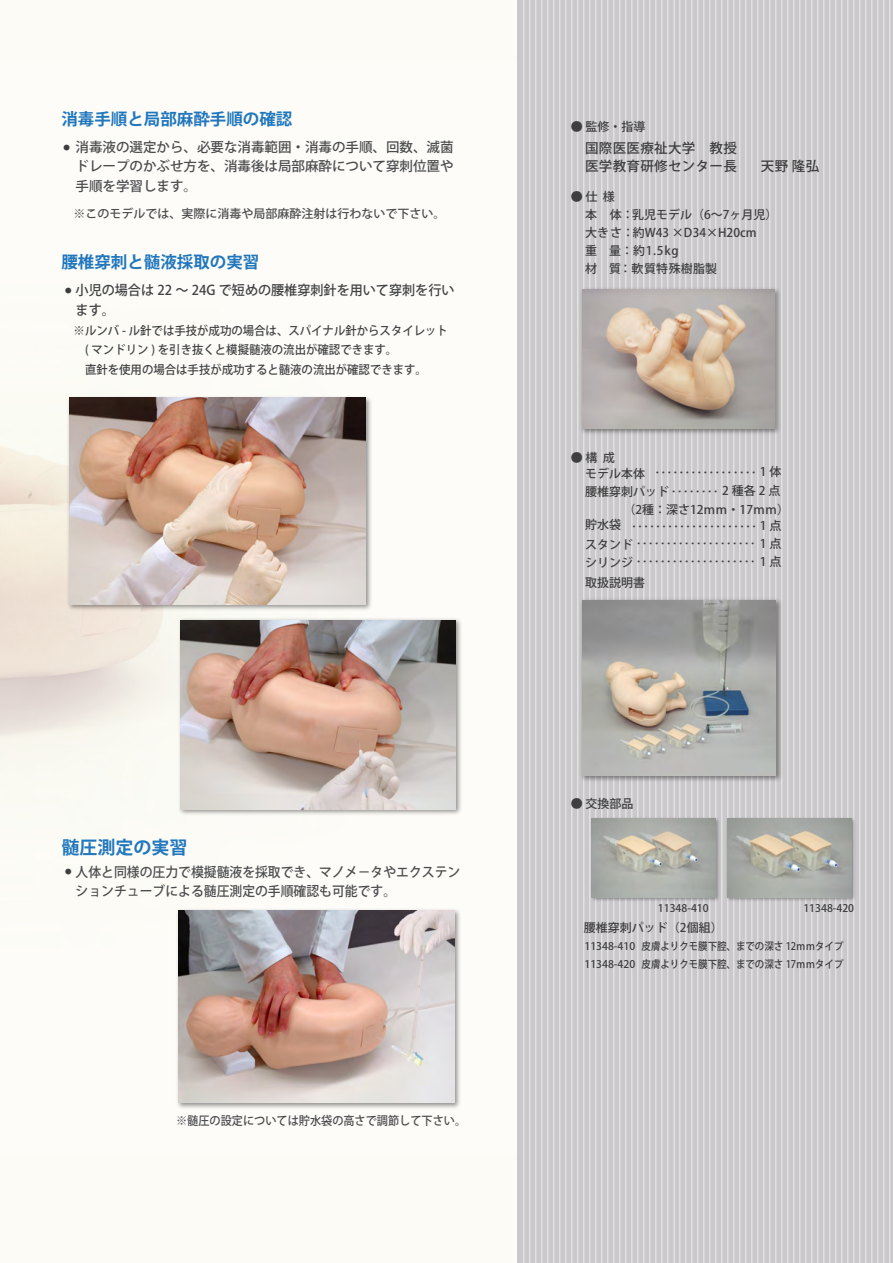
<style>
.page{position:relative;width:893px;height:1263px;background:#fff}
.page>*{position:absolute;margin:0;border:0;box-sizing:border-box;transform-origin:0 0}
.t1{font:700 18px "Koz Go Pro";color:#2077bd}
.t2{font:700 16.5px "Koz Go Pro";color:#2077bd}
.t3{font:500 13.5px/19.5px "Koz Go Pro";color:#4b4c4d;text-align:justify}
.t4{font:500 13.5px/19.5px "Koz Go Pro";color:#4b4c4d;scale:.95 1}
.t5{font:500 13.5px/19.5px "Koz Go Pro";color:#414243}
.t6{font:500 13.5px/18px "Koz Go Pro";letter-spacing:.025em;color:#3e3e3f}
.t7{font:500 12px/17.9px "Koz Go Pro";color:#3e3e3f}
.t8{font:12px/19px "Koz Go Pro";color:#3e3e3f}
.t9{font:500 12px/19.5px "Koz Go Pro";color:#414243;scale:.95 1}
.t10{font:500 12px "Koz Go Pro";color:#4b4c4d}
.t11{font:500 12px "Koz Go Pro";color:#4b4c4d;scale:.93 1}
.t12{font:500 10.5px/17.7px "Koz Go Pro";color:#3c3c3d;scale:.9 1}
.t13{font:500 10.5px "Koz Go Pro";color:#3e3e3f}
.t14{font:6.45px "Koz Go Pro";color:#3e3e3f}
.s1{font-weight:500}
.s2{font-weight:400}
</style>
<div class="page">
<div style="left:0;top:0;width:890px;height:1263px;background:#fcfbf5"></div>
<div style="left:518px;top:0;width:375px;height:1263px;background:linear-gradient(to bottom,#cac8ca,#cac8ca)"></div>
<hr style="left:674px;top:0;width:1px;height:1263px;background:#eeeeef">
<hr style="left:524px;top:0;width:1px;height:1263px;background:#eeeeef">
<hr style="left:530px;top:0;width:1px;height:1263px;background:#eeeeef">
<hr style="left:536px;top:0;width:1px;height:1263px;background:#eeeeef">
<hr style="left:542px;top:0;width:1px;height:1263px;background:#eeeeef">
<hr style="left:548px;top:0;width:1px;height:1263px;background:#eeeeef">
<hr style="left:554px;top:0;width:1px;height:1263px;background:#eeeeef">
<hr style="left:560px;top:0;width:1px;height:1263px;background:#eeeeef">
<hr style="left:566px;top:0;width:1px;height:1263px;background:#eeeeef">
<hr style="left:572px;top:0;width:1px;height:1263px;background:#eeeeef">
<hr style="left:578px;top:0;width:1px;height:1263px;background:#eeeeef">
<hr style="left:584px;top:0;width:1px;height:1263px;background:#eeeeef">
<hr style="left:590px;top:0;width:1px;height:1263px;background:#eeeeef">
<hr style="left:596px;top:0;width:1px;height:1263px;background:#eeeeef">
<hr style="left:602px;top:0;width:1px;height:1263px;background:#eeeeef">
<hr style="left:608px;top:0;width:1px;height:1263px;background:#eeeeef">
<hr style="left:614px;top:0;width:1px;height:1263px;background:#eeeeef">
<hr style="left:620px;top:0;width:1px;height:1263px;background:#eeeeef">
<hr style="left:626px;top:0;width:1px;height:1263px;background:#eeeeef">
<hr style="left:632px;top:0;width:1px;height:1263px;background:#eeeeef">
<hr style="left:638px;top:0;width:1px;height:1263px;background:#eeeeef">
<hr style="left:644px;top:0;width:1px;height:1263px;background:#eeeeef">
<hr style="left:650px;top:0;width:1px;height:1263px;background:#eeeeef">
<hr style="left:656px;top:0;width:1px;height:1263px;background:#eeeeef">
<hr style="left:662px;top:0;width:1px;height:1263px;background:#eeeeef">
<hr style="left:668px;top:0;width:1px;height:1263px;background:#eeeeef">
<hr style="left:680px;top:0;width:1px;height:1263px;background:#eeeeef">
<hr style="left:686px;top:0;width:1px;height:1263px;background:#eeeeef">
<hr style="left:692px;top:0;width:1px;height:1263px;background:#eeeeef">
<hr style="left:698px;top:0;width:1px;height:1263px;background:#eeeeef">
<hr style="left:704px;top:0;width:1px;height:1263px;background:#eeeeef">
<hr style="left:710px;top:0;width:1px;height:1263px;background:#eeeeef">
<hr style="left:716px;top:0;width:1px;height:1263px;background:#eeeeef">
<hr style="left:722px;top:0;width:1px;height:1263px;background:#eeeeef">
<hr style="left:728px;top:0;width:1px;height:1263px;background:#eeeeef">
<hr style="left:734px;top:0;width:1px;height:1263px;background:#eeeeef">
<hr style="left:740px;top:0;width:1px;height:1263px;background:#eeeeef">
<hr style="left:746px;top:0;width:1px;height:1263px;background:#eeeeef">
<hr style="left:752px;top:0;width:1px;height:1263px;background:#eeeeef">
<hr style="left:758px;top:0;width:1px;height:1263px;background:#eeeeef">
<hr style="left:764px;top:0;width:1px;height:1263px;background:#eeeeef">
<hr style="left:770px;top:0;width:1px;height:1263px;background:#eeeeef">
<hr style="left:776px;top:0;width:1px;height:1263px;background:#eeeeef">
<hr style="left:782px;top:0;width:1px;height:1263px;background:#eeeeef">
<hr style="left:788px;top:0;width:1px;height:1263px;background:#eeeeef">
<hr style="left:794px;top:0;width:1px;height:1263px;background:#eeeeef">
<hr style="left:800px;top:0;width:1px;height:1263px;background:#eeeeef">
<hr style="left:806px;top:0;width:1px;height:1263px;background:#eeeeef">
<hr style="left:812px;top:0;width:1px;height:1263px;background:#eeeeef">
<hr style="left:818px;top:0;width:1px;height:1263px;background:#eeeeef">
<hr style="left:824px;top:0;width:1px;height:1263px;background:#eeeeef">
<hr style="left:830px;top:0;width:1px;height:1263px;background:#eeeeef">
<hr style="left:836px;top:0;width:1px;height:1263px;background:#eeeeef">
<hr style="left:842px;top:0;width:1px;height:1263px;background:#eeeeef">
<hr style="left:848px;top:0;width:1px;height:1263px;background:#eeeeef">
<hr style="left:854px;top:0;width:1px;height:1263px;background:#eeeeef">
<hr style="left:860px;top:0;width:1px;height:1263px;background:#eeeeef">
<hr style="left:866px;top:0;width:1px;height:1263px;background:#eeeeef">
<hr style="left:872px;top:0;width:1px;height:1263px;background:#eeeeef">
<hr style="left:878px;top:0;width:1px;height:1263px;background:#eeeeef">
<hr style="left:884px;top:0;width:1px;height:1263px;background:#eeeeef">
<hr style="left:890px;top:0;width:1px;height:1263px;background:#eeeeef">
<img style="left:588px;top:804px;width:137px;height:103px">
<img style="left:592px;top:819px;width:124px;height:78px">
<img style="left:722px;top:807px;width:141px;height:98px">
<img style="left:727px;top:819px;width:124px;height:78px">
<img style="left:570px;top:584px;width:233px;height:202px">
<img style="left:582px;top:600px;width:194px;height:176px">
<img style="left:63px;top:396px;width:309px;height:228px">
<img style="left:70px;top:398px;width:296px;height:207px">
<img style="left:172px;top:605px;width:290px;height:211px">
<img style="left:181px;top:620px;width:275px;height:189px">
<img style="left:176px;top:908px;width:285px;height:201px">
<img style="left:179px;top:910px;width:275px;height:193px">
<img style="left:570px;top:284px;width:227px;height:157px">
<img style="left:582px;top:290px;width:193px;height:139px">
<p class="t2" style="left:61px;top:108px;width:232px">消毒手順と局部麻酔手順の確認</p>
<p class="t3" style="left:76px;top:137px;width:379px">消毒液の選定から、必要な消毒範囲・消毒の手順、回数、滅菌ドレープのかぶせ方を、消毒後は局部麻酔について穿刺位置や手順を学習します。</p>
<p class="t10" style="left:73px;top:206px;width:373px">※このモデルでは、実際に消毒や局部麻酔注射は行わないで下さい。</p>
<p class="t14" style="left:64px;top:143px;width:8px">●</p>
<p class="t2" style="left:61px;top:252px;width:199px">腰椎穿刺と髄液採取の実習</p>
<p class="t5" style="left:76px;top:281px;width:380px">小児の場合は 22 ～ 24G で短めの腰椎穿刺針を用いて穿刺を行います。</p>
<p class="t9" style="left:74px;top:321px;width:396px">※ルンバ - ル針では手技が成功の場合は、スパイナル針からスタイレット　( マンドリン ) を引き抜くと模擬髄液の流出が確認できます。<br>　直針を使用の場合は手技が成功すると髄液の流出が確認できます。</p>
<p class="t14" style="left:65px;top:287px;width:8px">●</p>
<p class="t1" style="left:61px;top:835px;width:127px">髄圧測定の実習</p>
<p class="t4" style="left:76px;top:863px;width:406px">人体と同様の圧力で模擬髄液を採取でき、マノメ－タやエクステンションチューブによる髄圧測定の手順確認も可能です。</p>
<p class="t14" style="left:65px;top:867px;width:8px">●</p>
<p class="t11" style="left:176px;top:1113px;width:314px">※髄圧の設定については貯水袋の高さで調節して下さい。</p>
<p class="t7" style="left:571px;top:118px;width:76px">● 監修・指導</p>
<p class="t6" style="left:585px;top:139px;width:153px">国際医医療祉大学　教授医学教育研修センター長</p>
<p class="t7" style="left:571px;top:188px;width:46px">● 仕 様</p>
<p class="t6" style="left:761px;top:157px;width:60px">天野 隆弘</p>
<p class="t7" style="left:585px;top:206px;width:194px">本　体：乳児モデル（6～7ヶ月児）</p>
<p class="t7" style="left:585px;top:224px;width:173px">大きさ：約W43 ×D34×H20cm重　量：約1.5kg<br>材　質：軟質特殊樹脂製</p>
<p class="t7" style="left:571px;top:449px;width:46px">● 構 成</p>
<p class="t8" style="left:655px;top:463px;width:128px">･････････････････ <span class="s1">1 体</span></p>
<p class="t7" style="left:585px;top:465px;width:61px">モデル本体</p>
<p class="t7" style="left:585px;top:483px;width:197px">腰椎穿刺パッド<span class="s2">････････</span> 2 種各 2 点</p>
<p class="t7" style="left:623px;top:501px;width:167px">（2種：深さ12ｍｍ・17ｍｍ）</p>
<p class="t8" style="left:585px;top:516px;width:198px"><span class="s1">貯水袋<br>スタンド</span>････････････････････ <span class="s1">1 点</span></p>
<p class="t8" style="left:631px;top:517px;width:152px">･････････････････････ <span class="s1">1 点</span></p>
<p class="t8" style="left:585px;top:553px;width:198px"><span class="s1">シリンジ</span>････････････････････ <span class="s1">1 点</span></p>
<p class="t7" style="left:585px;top:574px;width:61px">取扱説明書</p>
<p class="t7" style="left:571px;top:795px;width:64px">● 交換部品</p>
<p class="t13" style="left:658px;top:902px;width:52px">11348-410</p>
<p class="t13" style="left:803px;top:902px;width:52px">11348-420</p>
<p class="t7" style="left:584px;top:919px;width:140px">腰椎穿刺パッド（2個組）</p>
<p class="t12" style="left:641px;top:938px;width:226px">皮膚よりクモ膜下腔、までの深さ 12ｍｍタイプ皮膚よりクモ膜下腔、までの深さ 17ｍｍタイプ</p>
<p class="t13" style="left:584px;top:939px;width:52px">11348-410</p>
<p class="t13" style="left:584px;top:957px;width:52px">11348-420</p>
</div>
